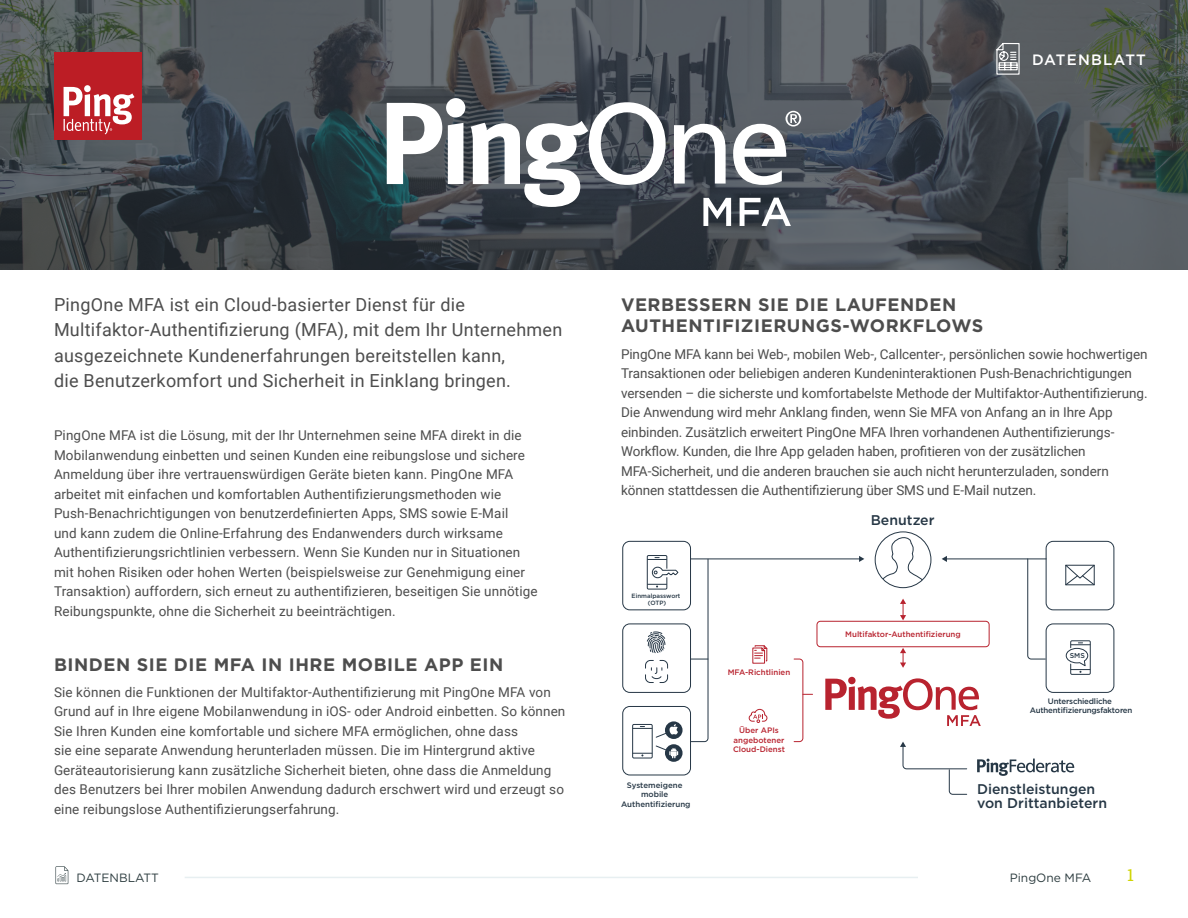
<style>
.page{position:relative;width:1188px;height:918px;background:#fff}
.page>*{position:absolute;margin:0;border:0;box-sizing:border-box;transform-origin:0 0}
.Headline{font:18px/25.5px "Roboto";letter-spacing:.015em;color:#4d4d4d}
.Title_2{font:700 18px/21px "Gotham";letter-spacing:.03em;color:#4d4d4d}
.t1{font:16.5px "Roboto Slab";color:#cfd400}
.Subhead{font:500 15px "Gotham";letter-spacing:.08em;color:#fff}
.t2{font:500 14.1px/14.1px "Gotham";color:#263745}
.Body__Roboto{font:13.5px/19.5px "Roboto";letter-spacing:.01em;color:#4d4d4d}
.t3{font:12px "Gotham";color:#2b3b3e}
.t4{font:500 7.95px/9.4px "Gotham";color:#b8232f;text-align:center}
.t5{font:500 7.95px/9.4px "Gotham";letter-spacing:-.02em;color:#263745;text-align:center}
.t6{font:500 7.95px/9.4px "Gotham";color:#263745;text-align:center}
.t7{font:500 7.05px "Gotham";color:#263745}
.t8{font:500 6.15px/7.4px "Gotham";color:#263745;text-align:center}
</style>
<div class="page">
<hr style="left:185px;top:877px;width:733px;height:1px;background:#e7eff1">
<svg style="left:55px;top:866px;width:13px;height:18px"></svg>
<img style="left:0;top:0;width:1188px;height:270px">
<div style="left:54px;top:52px;width:88px;height:88px;background:#bc1d25"></div>
<svg style="left:64px;top:85px;width:70px;height:49px"></svg>
<svg style="left:387px;top:98px;width:279px;height:109px"></svg>
<svg style="left:674px;top:124px;width:52px;height:60px"></svg>
<svg style="left:733px;top:111px;width:68px;height:74px"></svg>
<svg style="left:703px;top:198px;width:28px;height:28px"></svg>
<svg style="left:740px;top:198px;width:51px;height:28px"></svg>
<svg style="left:996px;top:42px;width:24px;height:33px"></svg>
<svg style="left:646px;top:631px;width:20px;height:23px"></svg>
<svg style="left:645px;top:660px;width:23px;height:23px"></svg>
<div style="left:647px;top:555px;width:20px;height:35px;border:1px solid #263746"></div>
<svg style="left:648px;top:557px;width:19px;height:3px"></svg>
<svg style="left:648px;top:566px;width:31px;height:22px"></svg>
<svg style="left:882px;top:537px;width:41px;height:44px"></svg>
<div style="left:875px;top:531px;width:56px;height:57px;border:1px solid #263746;border-radius:50%"></div>
<svg style="left:752px;top:645px;width:16px;height:19px"></svg>
<svg style="left:748px;top:709px;width:20px;height:14px"></svg>
<svg style="left:977px;top:759px;width:97px;height:17px"></svg>
<svg style="left:825px;top:677px;width:156px;height:49px"></svg>
<svg style="left:900px;top:599px;width:6px;height:21px"></svg>
<svg style="left:900px;top:648px;width:6px;height:20px"></svg>
<hr style="left:946px;top:558px;width:100px;height:1px;background:#263746">
<svg style="left:942px;top:556px;width:5px;height:6px"></svg>
<hr style="left:690px;top:558px;width:170px;height:1px;background:#263746">
<svg style="left:859px;top:556px;width:5px;height:6px"></svg>
<div style="left:622px;top:706px;width:69px;height:69px;border:1px solid #263746;border-radius:7px"></div>
<div style="left:622px;top:623px;width:69px;height:70px;border:1px solid #263746;border-radius:7px"></div>
<div style="left:622px;top:541px;width:69px;height:69px;border:1px solid #263746;border-radius:7px"></div>
<div style="left:1046px;top:541px;width:68px;height:69px;border:1px solid #263746;border-radius:7px"></div>
<div style="left:1046px;top:623px;width:68px;height:70px;border:1px solid #263746;border-radius:7px"></div>
<svg style="left:1065px;top:564px;width:30px;height:22px"></svg>
<div style="left:1070px;top:640px;width:21px;height:35px;border:1px solid #263746"></div>
<svg style="left:1065px;top:642px;width:25px;height:31px"></svg>
<div style="left:632px;top:724px;width:21px;height:34px;border:1px solid #263746"></div>
<svg style="left:665px;top:721px;width:18px;height:18px"></svg>
<svg style="left:633px;top:724px;width:45px;height:14px"></svg>
<svg style="left:665px;top:744px;width:18px;height:18px"></svg>
<svg style="left:633px;top:745px;width:45px;height:13px"></svg>
<svg style="left:1027px;top:558px;width:19px;height:102px"></svg>
<svg style="left:900px;top:742px;width:68px;height:53px"></svg>
<svg style="left:690px;top:558px;width:19px;height:184px"></svg>
<div style="left:817px;top:621px;width:173px;height:26px;border:1px solid #b8232f;border-radius:4px"></div>
<svg style="left:793px;top:658px;width:20px;height:84px"></svg>
<p class="Subhead" style="left:1032px;top:50px;width:115px">DATENBLATT</p>
<p class="Headline" style="left:54px;top:291px;width:510px">PingOne MFA ist ein Cloud-basierter Dienst für die Multifaktor-Authentifizierung (MFA), mit dem Ihr Unternehmen ausgezeichnete Kundenerfahrungen bereitstellen kann,<br>die Benutzerkomfort und Sicherheit in Einklang bringen.</p>
<p class="Body__Roboto" style="left:54px;top:425px;width:485px">PingOne MFA ist die Lösung, mit der Ihr Unternehmen seine MFA direkt in die Mobilanwendung einbetten und seinen Kunden eine reibungslose und sichere Anmeldung über ihre vertrauenswürdigen Geräte bieten kann. PingOne MFA arbeitet mit einfachen und komfortablen Authentifizierungsmethoden wie Push-Benachrichtigungen von benutzerdefinierten Apps, SMS sowie E-Mail<br>und kann zudem die Online-Erfahrung des Endanwenders durch wirksame Authentifizierungsrichtlinien verbessern. Wenn Sie Kunden nur in Situationen mit hohen Risiken oder hohen Werten (beispielsweise zur Genehmigung einer Transaktion) auffordern, sich erneut zu authentifizieren, beseitigen Sie unnötige Reibungspunkte, ohne die Sicherheit zu beeinträchtigen.</p>
<p class="Title_2" style="left:54px;top:654px;width:451px">BINDEN SIE DIE MFA IN IHRE MOBILE APP EIN</p>
<p class="Body__Roboto" style="left:54px;top:682px;width:513px">Sie können die Funktionen der Multifaktor-Authentifizierung mit PingOne MFA von Grund auf in Ihre eigene Mobilanwendung in iOS- oder Android einbetten. So können Sie Ihren Kunden eine komfortable und sichere MFA ermöglichen, ohne dass<br>sie eine separate Anwendung herunterladen müssen. Die im Hintergrund aktive Geräteautorisierung kann zusätzliche Sicherheit bieten, ohne dass die Anmeldung des Benutzers bei Ihrer mobilen Anwendung dadurch erschwert wird und erzeugt so eine reibungslose Authentifizierungserfahrung.</p>
<p class="Title_2" style="left:621px;top:294px;width:364px">VERBESSERN SIE DIE LAUFENDEN<br>AUTHENTIFIZIERUNGS-WORKFLOWS</p>
<p class="Body__Roboto" style="left:621px;top:344px;width:528px">PingOne MFA kann bei Web-, mobilen Web-, Callcenter-, persönlichen sowie hochwertigen Transaktionen oder beliebigen anderen Kundeninteraktionen Push-Benachrichtigungen versenden – die sicherste und komfortabelste Methode der Multifaktor-Authentifizierung.<br>Die Anwendung wird mehr Anklang finden, wenn Sie MFA von Anfang an in Ihre App einbinden. Zusätzlich erweitert PingOne MFA Ihren vorhandenen Authentifizierungs-Workflow. Kunden, die Ihre App geladen haben, profitieren von der zusätzlichen MFA-Sicherheit, und die anderen brauchen sie auch nicht herunterzuladen, sondern können stattdessen die Authentifizierung über SMS und E-Mail nutzen.</p>
<p class="t8" style="left:632px;top:592px;width:50px">Einmalpasswort (OTP)</p>
<p class="t6" style="left:621px;top:780px;width:71px">Systemeigene mobile<br>Authentifizierung</p>
<p class="t4" style="left:728px;top:667px;width:64px">MFA-Richtlinien</p>
<p class="t4" style="left:733px;top:726px;width:53px">Über APIs angebotener<br>Cloud-Dienst</p>
<p class="t2" style="left:871px;top:513px;width:65px">Benutzer</p>
<p class="t4" style="left:845px;top:630px;width:117px">Multifaktor-Authentifizierung</p>
<p class="t7" style="left:1070px;top:651px;width:17px">SMS</p>
<p class="t5" style="left:1030px;top:696px;width:104px">Unterschiedliche<br>Authentifizierungsfaktoren</p>
<p class="t2" style="left:977px;top:781px;width:131px">Dienstleistungen von Drittanbietern</p>
<p class="t3" style="left:77px;top:870px;width:84px">DATENBLATT</p>
<p class="t3" style="left:1010px;top:870px;width:83px">PingOne MFA</p>
<p class="t1" style="left:1127px;top:864px;width:8px">1</p>
</div>
